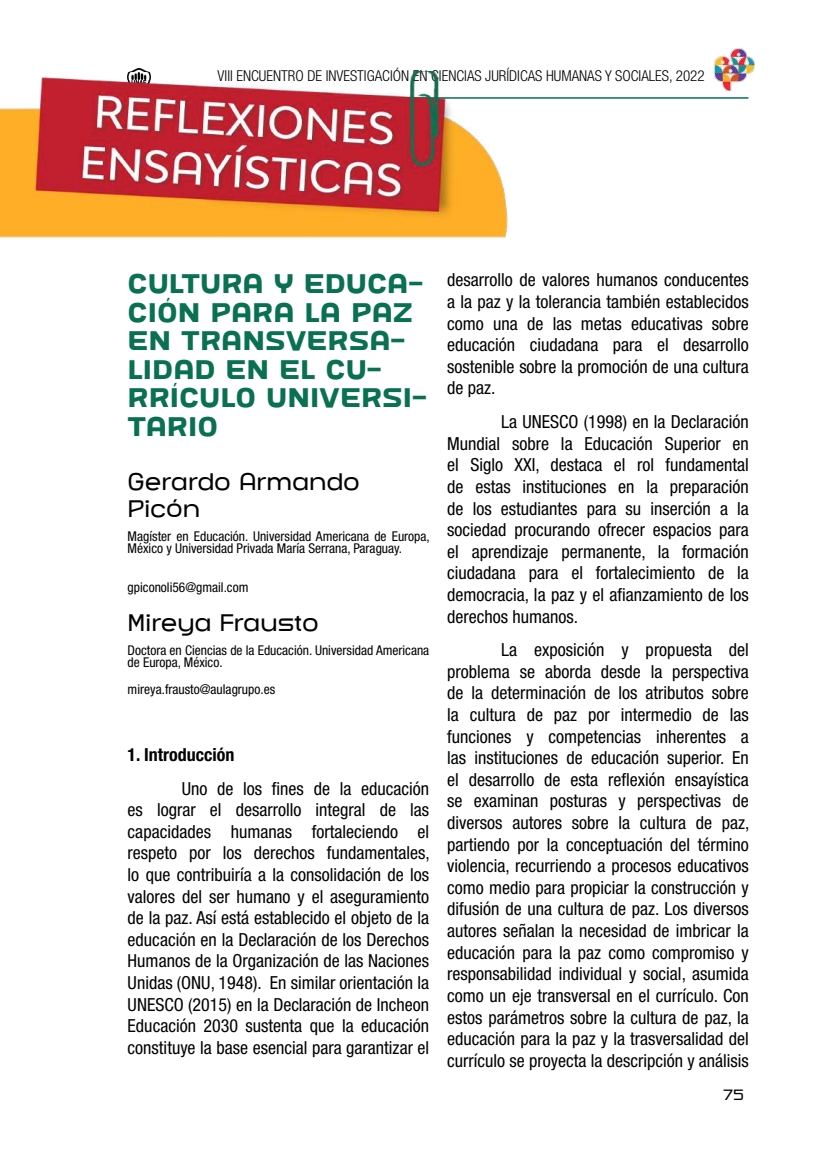
<style>
.page{position:relative;width:834px;height:1174px;background:#fff}
.page>*{position:absolute;margin:0;border:0;box-sizing:border-box;transform-origin:0 0}
.t1{font:700 27px/28.5px "Techead";color:#097050}
.t2{font:24px/27px "Techead";letter-spacing:-.005em;color:#010202}
.t3{font:condensed 18px/21.6px "Helvetica Neue";color:#010202;text-align:justify}
.t4{font:700 condensed 18px "Helvetica Neue";color:#010202}
.t5{font:300 condensed 15px "Helvetica Neue";color:#000}
.t6{font:15px "Techead";color:#000}
.t7{font:condensed 13.5px/12px "Helvetica Neue";color:#010202}
</style>
<div class="page">
<hr style="left:128px;top:97px;width:620px;height:2px;background:#097050">
<img style="left:131px;top:69px;width:16px;height:2px">
<img style="left:714px;top:49px;width:40px;height:41px">
<img style="left:0;top:71px;width:572px;height:167px">
<p class="t5" style="left:217px;top:67px;width:488px">VIII ENCUENTRO DE INVESTIGACIÓN EN CIENCIAS JURÍDICAS HUMANAS Y SOCIALES, 2022</p>
<h1 class="t1" style="left:128px;top:269px;width:301px">CULTURA Y EDUCA-<br>CIÓN PARA LA PAZ<br>EN TRANSVERSA-<br>LIDAD EN EL CU-<br>RRÍCULO UNIVERSI-<br>TARIO</h1>
<h2 class="t2" style="left:128px;top:467px;width:234px">Gerardo Armando<br>Picón</h2>
<p class="t7" style="left:128px;top:530px;width:303px">Magíster en Educación. Universidad Americana de Europa,<br>México y Universidad Privada María Serrana, Paraguay.</p>
<p class="t7" style="left:128px;top:581px;width:122px">gpiconoli56@gmail.com</p>
<h2 class="t2" style="left:128px;top:608px;width:193px">Mireya Frausto</h2>
<p class="t7" style="left:128px;top:644px;width:303px">Doctora en Ciencias de la Educación. Universidad Americana de Europa, México.</p>
<p class="t7" style="left:128px;top:683px;width:149px">mireya.frausto@aulagrupo.es</p>
<p class="t4" style="left:128px;top:743px;width:108px">1. Introducción</p>
<p class="t3" style="left:128px;top:777px;width:304px;text-indent:54px">Uno de los fines de la educación es lograr el desarrollo integral de las capacidades humanas fortaleciendo el respeto por los derechos fundamentales, lo que contribuiría a la consolidación de los valores del ser humano y el aseguramiento de la paz. Así está establecido el objeto de la educación en la Declaración de los Derechos Humanos de la Organización de las Naciones Unidas (ONU, 1948). En similar orientación la UNESCO (2015) en la Declaración de Incheon Educación 2030 sustenta que la educación constituye la base esencial para garantizar el</p>
<p class="t3" style="left:447px;top:269px;width:303px">desarrollo de valores humanos conducentes a la paz y la tolerancia también establecidos como una de las metas educativas sobre educación ciudadana para el desarrollo sostenible sobre la promoción de una cultura de paz.</p>
<p class="t3" style="left:447px;top:411px;width:303px;text-indent:54px">La UNESCO (1998) en la Declaración Mundial sobre la Educación Superior en el Siglo XXI, destaca el rol fundamental de estas instituciones en la preparación de los estudiantes para su inserción a la sociedad procurando ofrecer espacios para el aprendizaje permanente, la formación ciudadana para el fortalecimiento de la democracia, la paz y el afianzamiento de los derechos humanos.</p>
<p class="t3" style="left:447px;top:639px;width:304px;text-indent:54px">La exposición y propuesta del problema se aborda desde la perspectiva de la determinación de los atributos sobre la cultura de paz por intermedio de las funciones y competencias inherentes a las instituciones de educación superior. En el desarrollo de esta reflexión ensayística se examinan posturas y perspectivas de diversos autores sobre la cultura de paz, partiendo por la conceptuación del término violencia, recurriendo a procesos educativos como medio para propiciar la construcción y difusión de una cultura de paz. Los diversos autores señalan la necesidad de imbricar la educación para la paz como compromiso y responsabilidad individual y social, asumida como un eje transversal en el currículo. Con estos parámetros sobre la cultura de paz, la educación para la paz y la trasversalidad del currículo se proyecta la descripción y análisis</p>
<p class="t6" style="left:723px;top:1085px;width:22px">75</p>
</div>
